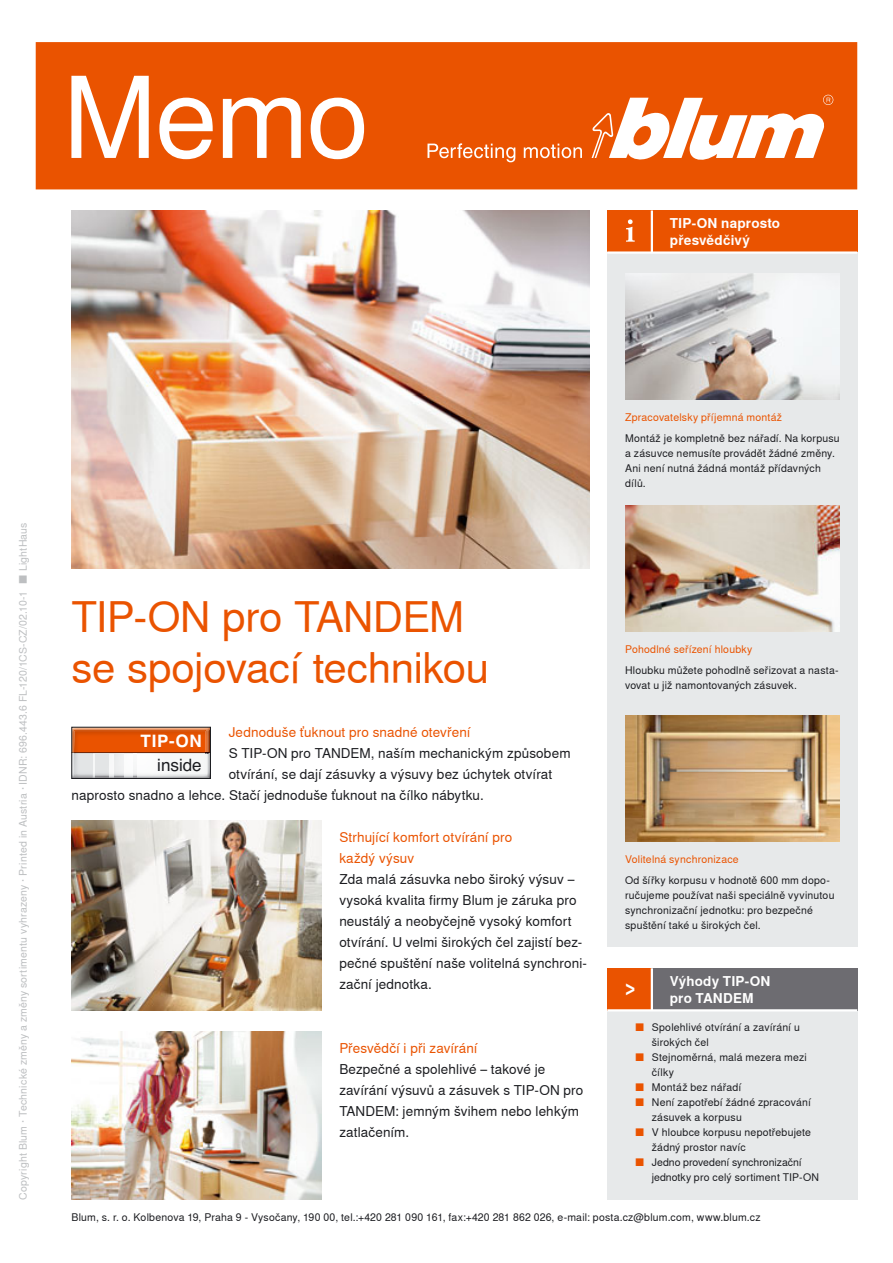
<style>
.page{position:relative;width:893px;height:1263px;background:#fff}
.page>*{position:absolute;margin:0;border:0;box-sizing:border-box;transform-origin:0 0}
.t1{font:42px/51px "Nimbus Sans Global";letter-spacing:-.01em;color:#ea5300}
.t2{font:700 24.3px "Nimbus Sans Global";color:#fff;scale:.7 1}
.t3{font:700 17.1px "Helvetica";color:#fff}
.t4{font:17.1px "Helvetica";color:#1b1c20}
.t5{font:13.5px/21px "Nimbus Sans Global";letter-spacing:.01em;color:#1b1c20}
.t6{font:13.5px/21px "Nimbus Sans Global";letter-spacing:.01em;color:#ea5300}
.t7{font:700 13.5px/16.5px "Nimbus Sans Global";letter-spacing:.015em;color:#fff}
.t8{font:10.5px/15px "Nimbus Sans Global";letter-spacing:.02em;color:#1b1c20}
.t9{font:10.5px "Nimbus Sans Global";letter-spacing:.02em;color:#bdbfc1}
.t10{font:10.5px "Nimbus Sans Global";letter-spacing:.02em;color:#ea5300}
.s1{font-size:13.5px}
.s2{font-size:13.5px;color:#ea5300}
</style>
<div class="page">
<div style="left:36px;top:43px;width:820px;height:146px;background:#ea5300"></div>
<div style="left:36px;top:42px;width:821px;height:147px;border:2px solid #ea5300"></div>
<div style="left:607px;top:210px;width:250px;height:43px;background:#ea5300"></div>
<div style="left:607px;top:253px;width:250px;height:694px;background:#e7e9ea"></div>
<div style="left:607px;top:1010px;width:250px;height:190px;background:#e7e9ea"></div>
<div style="left:652px;top:968px;width:205px;height:42px;background:#6d6c71"></div>
<div style="left:607px;top:968px;width:45px;height:42px;background:#ea5300"></div>
<svg style="left:133px;top:773px;width:3px;height:4px"></svg>
<img style="left:73px;top:754px;width:3px;height:19px">
<img style="left:73px;top:729px;width:132px;height:24px">
<svg style="left:73px;top:753px;width:51px;height:1px"></svg>
<svg style="left:73px;top:773px;width:51px;height:4px"></svg>
<svg style="left:205px;top:729px;width:4px;height:48px"></svg>
<div style="left:71px;top:727px;width:140px;height:52px;border:1px solid #1b1c20"></div>
<img style="left:625px;top:505px;width:214px;height:126px">
<img style="left:625px;top:716px;width:214px;height:126px">
<img style="left:71px;top:210px;width:518px;height:358px">
<img style="left:71px;top:821px;width:250px;height:189px">
<img style="left:71px;top:1031px;width:250px;height:169px">
<svg style="left:592px;top:95px;width:241px;height:65px"></svg>
<svg style="left:427px;top:143px;width:88px;height:19px"></svg>
<svg style="left:524px;top:144px;width:58px;height:14px"></svg>
<img style="left:625px;top:274px;width:214px;height:126px">
<svg style="left:71px;top:76px;width:293px;height:83px"></svg>
<svg style="left:626px;top:219px;width:9px;height:23px"></svg>
<hr style="left:607px;top:251px;width:250px;height:3px;background:#fff">
<hr style="left:651px;top:210px;width:2px;height:43px;background:#fff">
<hr style="left:607px;top:1009px;width:250px;height:2px;background:#fff">
<hr style="left:651px;top:968px;width:2px;height:42px;background:#fff">
<p class="t7" style="left:670px;top:215px;width:112px">TIP-ON naprosto přesvědčivý</p>
<p class="t9" style="left:17px;top:1200px;width:679px;rotate:-90deg">Copyright Blum · Technické změny a změny sortimentu vyhrazeny · Printed in Austria · IDNR: 696.443.6 FL-120/1CS-CZ/02.10-1 <span class="s1">■</span> LightHaus</p>
<p class="t10" style="left:625px;top:411px;width:159px">Zpracovatelsky příjemná montáž</p>
<p class="t8" style="left:625px;top:431px;width:216px">Montáž je kompletně bez nářadí. Na korpusu a zásuvce nemusíte provádět žádné změny.<br>Ani není nutná žádná montáž přídavných dílů.</p>
<h1 class="t1" style="left:71px;top:590px;width:419px">TIP-ON pro TANDEM se spojovací technikou</h1>
<p class="t6" style="left:229px;top:721px;width:243px">Jednoduše ťuknout pro snadné otevření</p>
<h3 class="t3" style="left:141px;top:734px;width:63px">TIP-ON</h3>
<h3 class="t4" style="left:157px;top:758px;width:46px">inside</h3>
<p class="t5" style="left:229px;top:742px;width:343px">S TIP-ON pro TANDEM, naším mechanickým způsobem</p>
<p class="t5" style="left:229px;top:763px;width:325px">otvírání, se dají zásuvky a výsuvy bez úchytek otvírat</p>
<p class="t5" style="left:71px;top:784px;width:414px">naprosto snadno a lehce. Stačí jednoduše ťuknout na čílko nábytku.</p>
<p class="t6" style="left:339px;top:826px;width:174px">Strhující komfort otvírání pro každý výsuv</p>
<p class="t5" style="left:339px;top:868px;width:249px">Zda malá zásuvka nebo široký výsuv – vysoká kvalita firmy Blum je záruka pro neustálý a neobyčejně vysoký komfort otvírání. U velmi širokých čel zajistí bez&shy;pečné spuštění naše volitelná synchroni&shy;zační jednotka.</p>
<p class="t6" style="left:339px;top:1037px;width:140px">Přesvědčí i při zavírání</p>
<p class="t5" style="left:339px;top:1058px;width:246px">Bezpečné a spolehlivé – takové je zavírání výsuvů a zásuvek s TIP-ON pro<br>TANDEM: jemným švihem nebo lehkým zatlačením.</p>
<p class="t10" style="left:625px;top:642px;width:129px">Pohodlné seřízení hloubky</p>
<p class="t8" style="left:625px;top:662px;width:215px">Hloubku můžete pohodlně seřizovat a nasta&shy;vovat u již namontovaných zásuvek.</p>
<p class="t10" style="left:625px;top:853px;width:115px">Volitelná synchronizace</p>
<p class="t8" style="left:625px;top:873px;width:211px">Od šířky korpusu v hodnotě 600 mm dopo&shy;ručujeme používat naši speciálně vyvinutou synchronizační jednotku: pro bezpečné spuštění také u širokých čel.</p>
<h2 class="t2" style="left:625px;top:971px;width:16px">&gt;</h2>
<p class="t7" style="left:670px;top:973px;width:102px">Výhody TIP-ON pro TANDEM</p>
<p class="t8" style="left:652px;top:1020px;width:150px;text-indent:-18px"><span class="s2">■</span> Spolehlivé otvírání a zavírání u širokých čel</p>
<p class="t8" style="left:652px;top:1050px;width:156px;text-indent:-18px"><span class="s2">■</span> Stejnoměrná, malá mezera mezi čílky</p>
<p class="t8" style="left:634px;top:1080px;width:109px"><span class="s2">■</span> Montáž bez nářadí</p>
<p class="t8" style="left:652px;top:1095px;width:161px;text-indent:-18px"><span class="s2">■</span> Není zapotřebí žádné zpracování zásuvek a korpusu</p>
<p class="t8" style="left:652px;top:1125px;width:161px;text-indent:-18px"><span class="s2">■</span> V hloubce korpusu nepotřebujete žádný prostor navíc</p>
<p class="t8" style="left:652px;top:1155px;width:169px;text-indent:-18px"><span class="s2">■</span> Jedno provedení synchronizační jednotky pro celý sortiment TIP-ON</p>
<p class="t8" style="left:71px;top:1209px;width:691px">Blum, s. r. o. Kolbenova 19, Praha 9 - Vysočany, 190 00, tel.:+420 281 090 161, fax:+420 281 862 026, e-mail: posta.cz@blum.com, www.blum.cz</p>
</div>
